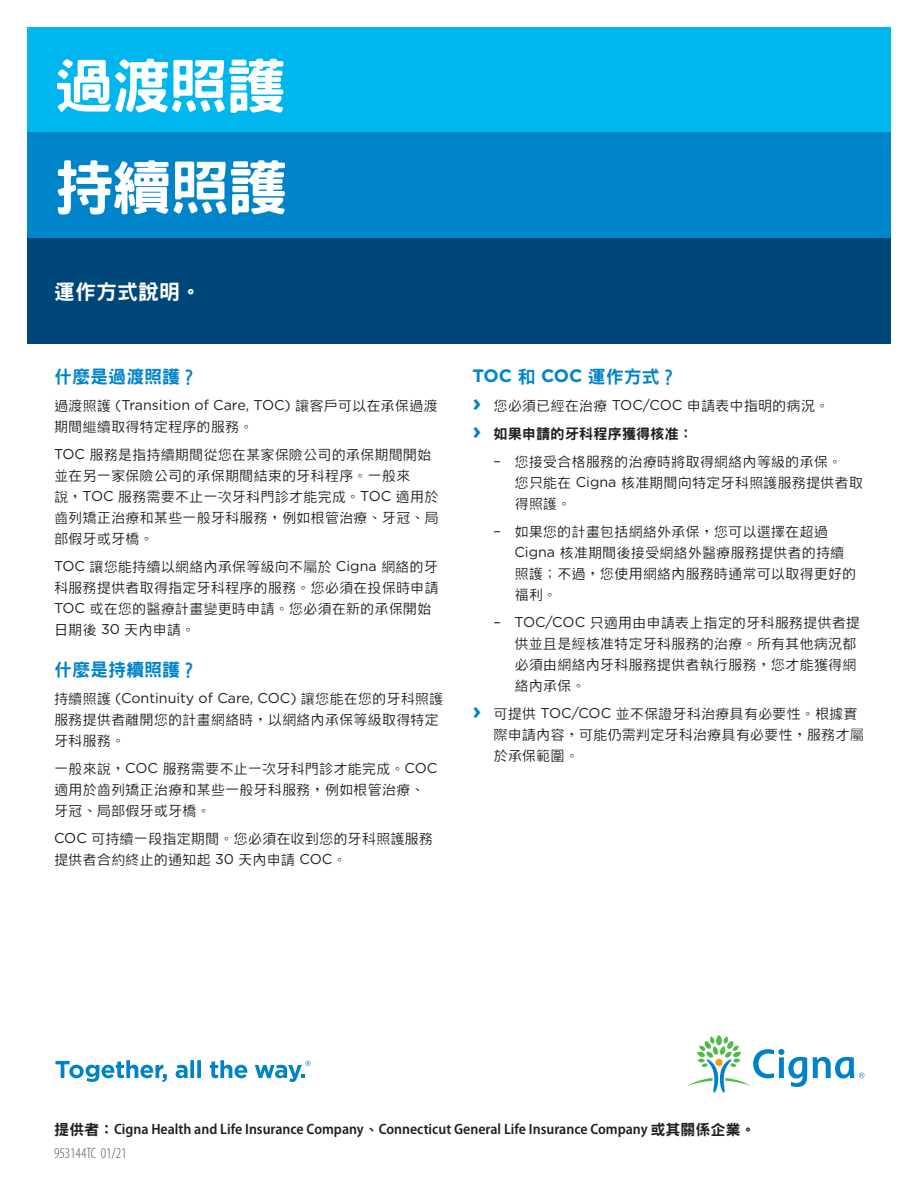
<style>
.page{position:relative;width:918px;height:1188px;background:#fff}
.page>*{position:absolute;margin:0;border:0;box-sizing:border-box;transform-origin:0 0}
.t1{font:800 60px "Han Wang Hei";letter-spacing:-.035em;color:#fff}
.t2{font:800 21px "Han Wang Hei";color:#fff}
.t3{font:800 18px "Han Wang Hei";color:#0084ca}
.t4{font:700 18px "Gotham";letter-spacing:-.01em;color:#0084ca}
.t5{font:600 semi-condensed 15px/23.5px "Myriad Pro";color:#231f20}
.t6{font:300 14.25px/21px "Han Wang Hei";color:#231f20}
.t7{font:14.25px "Gotham";color:#231f20}
.s1{font-family:"Han Wang Hei";font-weight:300}
.s2{font-family:"Han Wang Ming";font-weight:500}
.s3{font-family:"Gotham";font-weight:400}
.s4{font-family:"Han Wang Hei";font-weight:800}
.s5{font-family:"Gotham";font-weight:700;font-size:24px;color:#0084ca}
.s6{font-weight:800}
.s7{font-family:"Han Wang Hei";font-weight:800;font-stretch:normal}
.s8{font-weight:300;font-stretch:condensed;color:#57585a}
</style>
<div class="page">
<div style="left:27px;top:27px;width:864px;height:309px;background:#00b6ef"></div>
<div style="left:27px;top:238px;width:864px;height:105px;background:#004779"></div>
<div style="left:27px;top:132px;width:864px;height:106px;background:#0084ca"></div>
<svg style="left:55px;top:1060px;width:112px;height:22px"></svg>
<svg style="left:176px;top:1060px;width:25px;height:18px"></svg>
<svg style="left:210px;top:1060px;width:37px;height:18px"></svg>
<svg style="left:255px;top:1061px;width:56px;height:21px"></svg>
<svg style="left:688px;top:1035px;width:176px;height:58px"></svg>
<h1 class="t1" style="left:54px;top:54px;width:234px">過渡照護</h1>
<h1 class="t1" style="left:54px;top:156px;width:235px">持續照護</h1>
<h2 class="t2" style="left:54px;top:280px;width:148px">運作方式說明。</h2>
<p class="t3" style="left:54px;top:367px;width:145px">什麼是過渡照護？</p>
<p class="t7" style="left:54px;top:396px;width:385px"><span class="s1">過渡照護</span> (Transition of Care, TOC) <span class="s1">讓客戶可以在承保過渡</span></p>
<p class="t6" style="left:54px;top:413px;width:379px;line-height:28px">期間繼續取得特定程序的服務<span class="s2">。<br></span><span class="s3">TOC</span> 服務是指持續期間從您在某家保險公司的承保期間開始</p>
<p class="t6" style="left:54px;top:465px;width:386px">並在另一家保險公司的承保期間結束的牙科程序<span class="s2">。</span>一般來<br>說<span class="s2">，</span><span class="s3">TOC</span> 服務需要不止一次牙科門診才能完成<span class="s2">。</span><span class="s3">TOC</span> 適用於齒列矯正治療和某些一般牙科服務<span class="s2">，</span>例如根管治療<span class="s2">、</span>牙冠<span class="s2">、</span>局部假牙或牙橋<span class="s2">。</span></p>
<p class="t6" style="left:54px;top:556px;width:386px"><span class="s3">TOC</span> 讓您能持續以網絡內承保等級向不屬於 <span class="s3">Cigna</span> 網絡的牙科服務提供者取得指定牙科程序的服務<span class="s2">。</span>您必須在投保時申請<br><span class="s3">TOC</span> 或在您的醫療計畫變更時申請<span class="s2">。</span>您必須在新的承保開始日期後 <span class="s3">30</span> 天內申請<span class="s2">。</span></p>
<p class="t3" style="left:54px;top:660px;width:145px">什麼是持續照護？</p>
<p class="t7" style="left:54px;top:688px;width:391px"><span class="s1">持續照護</span> (Continuity of Care, COC) <span class="s1">讓您能在您的牙科照護</span></p>
<p class="t6" style="left:54px;top:709px;width:386px">服務提供者離開您的計畫網絡時<span class="s2">，</span>以網絡內承保等級取得特定牙科服務<span class="s2">。</span></p>
<p class="t6" style="left:54px;top:758px;width:385px">一般來說<span class="s2">，</span><span class="s3">COC</span> 服務需要不止一次牙科門診才能完成<span class="s2">。</span><span class="s3">COC</span>適用於齒列矯正治療和某些一般牙科服務<span class="s2">，</span>例如根管治療<span class="s2">、</span>牙冠<span class="s2">、</span>局部假牙或牙橋<span class="s2">。</span></p>
<p class="t6" style="left:54px;top:828px;width:381px"><span class="s3">COC</span> 可持續一段指定期間<span class="s2">。</span>您必須在收到您的牙科照護服務提供者合約終止的通知起 <span class="s3">30</span> 天內申請 <span class="s3">COC</span><span class="s2">。</span></p>
<p class="t4" style="left:472px;top:364px;width:207px">TOC <span class="s4">和</span> COC <span class="s4">運作方式？</span></p>
<p class="t6" style="left:472px;top:392px;width:358px;line-height:28px"><span class="s5">›</span> 您必須已經在治療 <span class="s3">TOC/COC</span> 申請表中指明的病況<span class="s2">。</span><span class="s5">›</span> <span class="s6">如果申請的牙科程序獲得核准：</span></p>
<p class="t6" style="left:514px;top:451px;width:350px;text-indent:-21px"><span class="s3">–</span> 您接受合格服務的治療時將取得網絡內等級的承保<span class="s2">。<br></span>您只能在 <span class="s3">Cigna</span> 核准期間向特定牙科照護服務提供者取得照護<span class="s2">。</span></p>
<p class="t6" style="left:514px;top:521px;width:343px;text-indent:-21px"><span class="s3">–</span> 如果您的計畫包括網絡外承保<span class="s2">，</span>您可以選擇在超過<br><span class="s3">Cigna</span> 核准期間後接受網絡外醫療服務提供者的持續照護；不過<span class="s2">，</span>您使用網絡內服務時通常可以取得更好的福利<span class="s2">。</span></p>
<p class="t6" style="left:514px;top:612px;width:347px;text-indent:-21px"><span class="s3">– TOC/COC</span> 只適用由申請表上指定的牙科服務提供者提供並且是經核准特定牙科服務的治療<span class="s2">。</span>所有其他病況都必須由網絡內牙科服務提供者執行服務<span class="s2">，</span>您才能獲得網絡內承保<span class="s2">。</span></p>
<p class="t6" style="left:493px;top:703px;width:372px;text-indent:-21px"><span class="s5">›</span> 可提供 <span class="s3">TOC/COC</span> 並不保證牙科治療具有必要性<span class="s2">。</span>根據實際申請內容<span class="s2">，</span>可能仍需判定牙科治療具有必要性<span class="s2">，</span>服務才屬於承保範圍<span class="s2">。</span></p>
<p class="t5" style="left:54px;top:1117px;width:703px"><span class="s7">提供者：</span>Cigna Health and Life Insurance Company<span class="s7">、</span>Connecticut General Life Insurance Company <span class="s7">或其關係企業。<br></span><span class="s8">953144TC 01/21</span></p>
</div>
